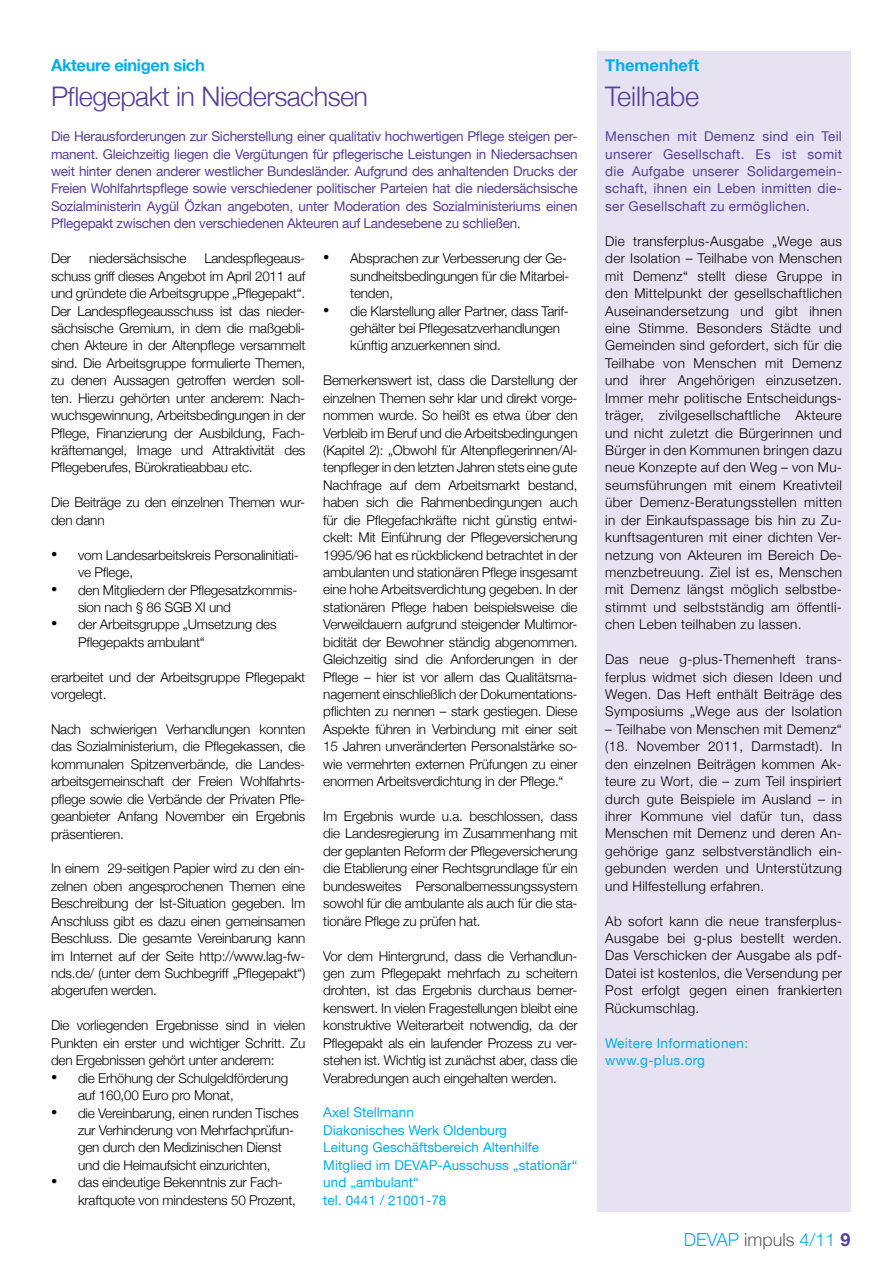
<style>
.page{position:relative;width:893px;height:1263px;background:#fff}
.page>*{position:absolute;margin:0;border:0;box-sizing:border-box;transform-origin:0 0}
.t1{font:300 27px "Helvetica Neue";letter-spacing:-.02em;color:#583f99}
.t2{font:300 27px "Helvetica Neue";color:#583f99}
.t3{font:300 18px "Helvetica Neue";color:#00aeef}
.t4{font:700 16.5px "Helvetica Neue";letter-spacing:-.02em;color:#00aeef}
.t5{font:700 16.5px "Helvetica Neue";color:#00aeef}
.t6{font:300 13.5px/17.4px "Helvetica Neue";letter-spacing:-.015em;color:#000;text-align:justify}
.t7{font:13.5px/17.4px "Helvetica Neue";color:#583f99;text-align:justify}
.t8{font:13.5px/17.4px "Helvetica Neue";letter-spacing:.005em;color:#00aeef}
.t9{font:13.5px/17.4px "Helvetica Neue";letter-spacing:.025em;color:#00aeef}
.s1{font-family:"Times New Roman";font-weight:400;font-size:18px}
.s2{color:#58595b}
.s3{font-weight:700;color:#583f99}
</style>
<div class="page">
<div style="left:597px;top:51px;width:253px;height:1161px;background:#e6e2f1"></div>
<p class="t4" style="left:51px;top:51px;width:155px">Akteure einigen sich</p>
<h1 class="t1" style="left:51px;top:75px;width:319px">Pflegepakt in Niedersachsen</h1>
<p class="t7" style="left:51px;top:127px;width:528px">Die Herausforderungen zur Sicherstellung einer qualitativ hochwertigen Pflege steigen per&shy;manent. Gleichzeitig liegen die Vergütungen für pflegerische Leistungen in Niedersachsen weit hinter denen anderer westlicher Bundesländer. Aufgrund des anhaltenden Drucks der Freien Wohlfahrtspflege sowie verschiedener politischer Parteien hat die niedersächsische Sozialministerin Aygül Özkan angeboten, unter Moderation des Sozialministeriums einen Pflegepakt zwischen den verschiedenen Akteuren auf Landesebene zu schließen.</p>
<p class="t6" style="left:51px;top:249px;width:22px">Der</p>
<p class="t6" style="left:89px;top:249px;width:99px">niedersächsische</p>
<p class="t6" style="left:350px;top:249px;width:221px;text-align:left;text-indent:-27px"><span class="s1">•</span> Absprachen zur Verbesserung der Ge&shy;sundheitsbedingungen für die Mitarbei&shy;tenden,</p>
<p class="t6" style="left:350px;top:301px;width:220px;text-align:left;text-indent:-27px"><span class="s1">•</span> die Klarstellung aller Partner, dass Tarif&shy;gehälter bei Pflegesatzverhandlungen künftig anzuerkennen sind.</p>
<p class="t6" style="left:323px;top:371px;width:256px">Bemerkenswert ist, dass die Darstellung der einzelnen Themen sehr klar und direkt vorge&shy;nommen wurde. So heißt es etwa über den Verbleib im Beruf und die Arbeitsbedingungen (Kapitel 2): „Obwohl für Altenpflegerinnen/Al&shy;tenpfleger in den letzten Jahren stets eine gute Nachfrage auf dem Arbeitsmarkt bestand, haben sich die Rahmenbedingungen auch für die Pflegefachkräfte nicht günstig entwi&shy;ckelt: Mit Einführung der Pflegeversicherung 1995/96 hat es rückblickend betrachtet in der ambulanten und stationären Pflege insgesamt eine hohe Arbeitsverdichtung gegeben. In der stationären Pflege haben beispielsweise die Verweildauern aufgrund steigender Multimor&shy;bidität der Bewohner ständig abgenommen.<br>Gleichzeitig sind die Anforderungen in der Pflege – hier ist vor allem das Qualitätsma&shy;nagement einschließlich der Dokumentations&shy;pflichten zu nennen – stark gestiegen. Diese Aspekte führen in Verbindung mit einer seit 15 Jahren unveränderten Personalstärke so&shy;wie vermehrten externen Prüfungen zu einer enormen Arbeitsverdichtung in der Pflege.“</p>
<p class="t6" style="left:323px;top:807px;width:256px">Im Ergebnis wurde u.a. beschlossen, dass die Landesregierung im Zusammenhang mit der geplanten Reform der Pflegeversicherung die Etablierung einer Rechtsgrundlage für ein bundesweites Personalbemessungssystem sowohl für die ambulante als auch für die sta&shy;tionäre Pflege zu prüfen hat.</p>
<p class="t6" style="left:323px;top:946px;width:256px">Vor dem Hintergrund, dass die Verhandlun&shy;gen zum Pflegepakt mehrfach zu scheitern drohten, ist das Ergebnis durchaus bemer&shy;kenswert. In vielen Fragestellungen bleibt eine konstruktive Weiterarbeit notwendig, da der Pflegepakt als ein laufender Prozess zu ver&shy;stehen ist. Wichtig ist zunächst aber, dass die Verabredungen auch eingehalten werden.</p>
<p class="t8" style="left:323px;top:1103px;width:256px">Axel Stellmann<br>Diakonisches Werk Oldenburg<br>Leitung Geschäftsbereich Altenhilfe<br>Mitglied im DEVAP-Ausschuss „stationär“ und „ambulant“<br>tel. 0441 / 21001-78</p>
<p class="t6" style="left:51px;top:249px;width:256px;text-indent:153px">Landespflegeaus&shy;schuss griff dieses Angebot im April 2011 auf und gründete die Arbeitsgruppe „Pflegepakt“.<br>Der Landespflegeausschuss ist das nieder&shy;sächsische Gremium, in dem die maßgebli&shy;chen Akteure in der Altenpflege versammelt sind. Die Arbeitsgruppe formulierte Themen, zu denen Aussagen getroffen werden soll&shy;ten. Hierzu gehörten unter anderem: Nach&shy;wuchsgewinnung, Arbeitsbedingungen in der Pflege, Finanzierung der Ausbildung, Fach&shy;kräftemangel, Image und Attraktivität des Pflegeberufes, Bürokratieabbau etc.</p>
<p class="t6" style="left:51px;top:493px;width:256px">Die Beiträge zu den einzelnen Themen wur&shy;den dann</p>
<p class="t6" style="left:78px;top:545px;width:222px;text-indent:-27px"><span class="s1">•</span> vom Landesarbeitskreis Personalinitiati&shy;ve Pflege,</p>
<p class="t6" style="left:78px;top:580px;width:221px;text-indent:-27px"><span class="s1">•</span> den Mitgliedern der Pflegesatzkommis&shy;sion nach § 86 SGB XI und</p>
<p class="t6" style="left:78px;top:615px;width:200px;text-indent:-27px"><span class="s1">•</span> der Arbeitsgruppe „Umsetzung des<br>Pflegepakts ambulant“</p>
<p class="t6" style="left:51px;top:667px;width:256px">erarbeitet und der Arbeitsgruppe Pflegepakt vorgelegt.</p>
<p class="t6" style="left:51px;top:720px;width:256px">Nach schwierigen Verhandlungen konnten das Sozialministerium, die Pflegekassen, die kommunalen Spitzenverbände, die Landes&shy;arbeitsgemeinschaft der Freien Wohlfahrts&shy;pflege sowie die Verbände der Privaten Pfle&shy;geanbieter Anfang November ein Ergebnis präsentieren.</p>
<p class="t6" style="left:51px;top:859px;width:256px">In einem 29-seitigen Papier wird zu den ein&shy;zelnen oben angesprochenen Themen eine Beschreibung der Ist-Situation gegeben. Im Anschluss gibt es dazu einen gemeinsamen Beschluss. Die gesamte Vereinbarung kann im Internet auf der Seite http://www.lag-fw&shy;nds.de/ (unter dem Suchbegriff „Pflegepakt“) abgerufen werden.</p>
<p class="t6" style="left:51px;top:1016px;width:256px">Die vorliegenden Ergebnisse sind in vielen Punkten ein erster und wichtiger Schritt. Zu den Ergebnissen gehört unter anderem:</p>
<p class="t6" style="left:78px;top:1068px;width:212px;text-indent:-27px"><span class="s1">•</span> die Erhöhung der Schulgeldförderung auf 160,00 Euro pro Monat,</p>
<p class="t6" style="left:78px;top:1103px;width:222px;text-align:left;text-indent:-27px"><span class="s1">•</span> die Vereinbarung, einen runden Tisches zur Verhinderung von Mehrfachprüfun&shy;gen durch den Medizinischen Dienst und die Heimaufsicht einzurichten,</p>
<p class="t6" style="left:78px;top:1173px;width:220px;text-indent:-27px"><span class="s1">•</span> das eindeutige Bekenntnis zur Fach&shy;kraftquote von mindestens 50 Prozent,</p>
<p class="t5" style="left:605px;top:51px;width:96px">Themenheft</p>
<h1 class="t2" style="left:605px;top:75px;width:96px">Teilhabe</h1>
<p class="t7" style="left:605px;top:127px;width:238px">Menschen mit Demenz sind ein Teil unserer Gesellschaft. Es ist somit die Aufgabe unserer Solidargemein&shy;schaft, ihnen ein Leben inmitten die&shy;ser Gesellschaft zu ermöglichen.</p>
<p class="t6" style="left:605px;top:231px;width:238px">Die transferplus-Ausgabe „Wege aus der Isolation – Teilhabe von Menschen mit Demenz“ stellt diese Gruppe in den Mittelpunkt der gesellschaftlichen Auseinandersetzung und gibt ihnen eine Stimme. Besonders Städte und Gemeinden sind gefordert, sich für die Teilhabe von Menschen mit Demenz und ihrer Angehörigen einzusetzen.<br>Immer mehr politische Entscheidungs&shy;träger, zivilgesellschaftliche Akteure und nicht zuletzt die Bürgerinnen und Bürger in den Kommunen bringen dazu neue Konzepte auf den Weg – von Mu&shy;seumsführungen mit einem Kreativteil über Demenz-Beratungsstellen mitten in der Einkaufspassage bis hin zu Zu&shy;kunftsagenturen mit einer dichten Ver&shy;netzung von Akteuren im Bereich De&shy;menzbetreuung. Ziel ist es, Menschen mit Demenz längst möglich selbstbe&shy;stimmt und selbstständig am öffentli&shy;chen Leben teilhaben zu lassen.</p>
<p class="t6" style="left:605px;top:650px;width:238px">Das neue g-plus-Themenheft trans&shy;ferplus widmet sich diesen Ideen und Wegen. Das Heft enthält Beiträge des Symposiums „Wege aus der Isolation</p>
<p class="t6" style="left:605px;top:719px;width:238px">– Teilhabe von Menschen mit Demenz“ (18. November 2011, Darmstadt). In den einzelnen Beiträgen kommen Ak&shy;teure zu Wort, die – zum Teil inspiriert durch gute Beispiele im Ausland – in ihrer Kommune viel dafür tun, dass Menschen mit Demenz und deren An&shy;gehörige ganz selbstverständlich ein&shy;gebunden werden und Unterstützung und Hilfestellung erfahren.</p>
<p class="t6" style="left:605px;top:911px;width:238px">Ab sofort kann die neue transferplus-Ausgabe bei g-plus bestellt werden.<br>Das Verschicken der Ausgabe als pdf-Datei ist kostenlos, die Versendung per Post erfolgt gegen einen frankierten Rückumschlag.</p>
<p class="t9" style="left:605px;top:1033px;width:144px">Weitere Informationen: www.g-plus.org</p>
<h2 class="t3" style="left:684px;top:1225px;width:168px">DEVAP <span class="s2">impuls</span> 4/11 <span class="s3">9</span></h2>
</div>
